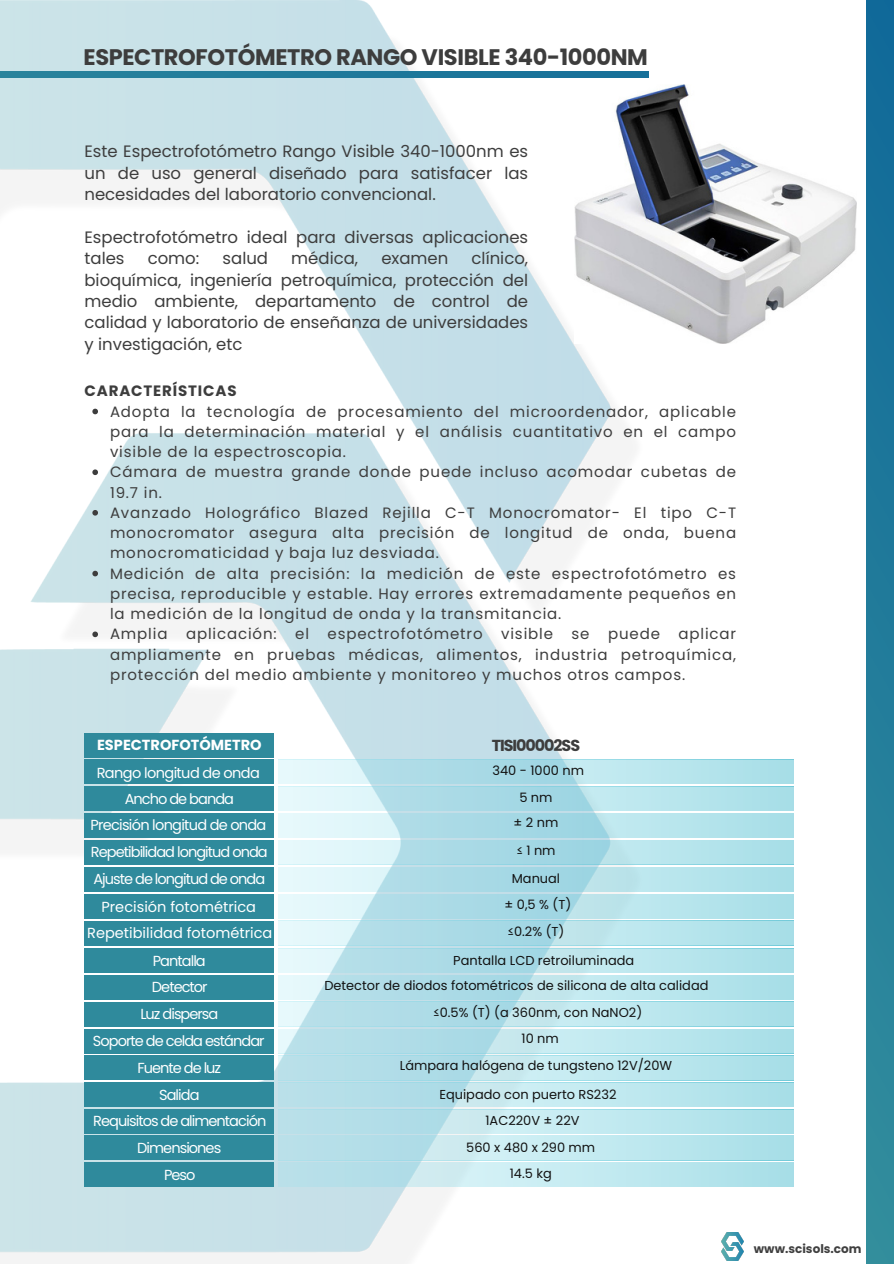
<style>
.page{position:relative;width:894px;height:1264px;background:#fff}
.page>*{position:absolute;margin:0;border:0;box-sizing:border-box;transform-origin:0 0}
.t1{font:700 22.5px "Poppins";letter-spacing:-.015em;color:#3d3d3d}
.t2{font:16.5px/21.3px "Poppins";color:#3d3d3d;text-align:justify}
.t3{font:700 15.9px "Poppins";letter-spacing:-.065em;color:#3d3d3d}
.t4{font:15px/20.2px "Poppins";letter-spacing:.055em;color:#3d3d3d;text-align:justify}
.t5{font:700 15px "Poppins";letter-spacing:.055em;color:#3d3d3d}
.t6{font:14.55px "Poppins";letter-spacing:-.065em;color:#fff}
.t7{font:14.55px "Poppins";color:#fff}
.t8{font:14.55px "Poppins";letter-spacing:-.04em;color:#fff}
.t9{font:700 14.55px "Poppins";color:#fff}
.t10{font:12.9px "Poppins";color:#121212}
.t11{font:700 12px "Poppins";color:#404040}
</style>
<div class="page">
<div style="left:865px;top:0;width:28px;height:1263px;background:linear-gradient(to bottom,#106999,#338e9c)"></div>
<img style="left:0;top:0;width:644px;height:1263px">
<div style="left:0;top:72px;width:648px;height:5px;background:#207a9a"></div>
<div style="left:84px;top:733px;width:190px;height:24px;background:#2f8a9c"></div>
<div style="left:84px;top:759px;width:190px;height:24px;background:#2f8a9c"></div>
<div style="left:84px;top:786px;width:190px;height:25px;background:#2f8a9c"></div>
<div style="left:84px;top:840px;width:190px;height:24px;background:#2f8a9c"></div>
<div style="left:84px;top:813px;width:190px;height:24px;background:#2f8a9c"></div>
<div style="left:84px;top:867px;width:190px;height:24px;background:#2f8a9c"></div>
<div style="left:84px;top:894px;width:190px;height:24px;background:#2f8a9c"></div>
<svg style="left:278px;top:759px;width:515px;height:24px;background:#b7e3eb"></svg>
<svg style="left:278px;top:786px;width:515px;height:25px;background:#b7e3eb"></svg>
<svg style="left:278px;top:840px;width:515px;height:24px;background:#b8e3ec"></svg>
<svg style="left:278px;top:813px;width:515px;height:24px;background:#b9e3ec"></svg>
<svg style="left:278px;top:867px;width:515px;height:24px;background:#b8e3eb"></svg>
<svg style="left:278px;top:894px;width:515px;height:24px;background:#b8e2eb"></svg>
<div style="left:84px;top:921px;width:190px;height:24px;background:#2f8a9c"></div>
<svg style="left:278px;top:921px;width:515px;height:24px;background:#b8e2eb"></svg>
<div style="left:84px;top:948px;width:190px;height:24px;background:#2f8a9c"></div>
<svg style="left:278px;top:948px;width:515px;height:24px;background:#b7e2eb"></svg>
<div style="left:84px;top:975px;width:190px;height:24px;background:#2f8a9c"></div>
<svg style="left:278px;top:975px;width:515px;height:24px;background:#b8e2eb"></svg>
<div style="left:84px;top:1001px;width:190px;height:25px;background:#2f8a9c"></div>
<div style="left:84px;top:1029px;width:190px;height:24px;background:#2f8a9c"></div>
<svg style="left:278px;top:1001px;width:515px;height:25px;background:#b7e2eb"></svg>
<svg style="left:278px;top:1029px;width:515px;height:24px;background:#b8e2eb"></svg>
<div style="left:84px;top:1055px;width:190px;height:24px;background:#2f8a9c"></div>
<svg style="left:278px;top:1055px;width:515px;height:24px;background:#b7e2eb"></svg>
<div style="left:84px;top:1082px;width:190px;height:24px;background:#2f8a9c"></div>
<svg style="left:278px;top:1082px;width:515px;height:24px;background:#b8e3eb"></svg>
<div style="left:84px;top:1109px;width:190px;height:24px;background:#2f8a9c"></div>
<svg style="left:278px;top:1109px;width:515px;height:24px;background:#b9e4ec"></svg>
<div style="left:84px;top:1135px;width:190px;height:25px;background:#2f8a9c"></div>
<svg style="left:278px;top:1135px;width:515px;height:25px;background:#bce5ec"></svg>
<div style="left:84px;top:1162px;width:190px;height:24px;background:#2f8a9c"></div>
<svg style="left:278px;top:1162px;width:515px;height:24px;background:#bde5ed"></svg>
<img style="left:574px;top:84px;width:282px;height:259px">
<svg style="left:92px;top:408px;width:6px;height:6px"></svg>
<svg style="left:92px;top:469px;width:6px;height:6px"></svg>
<svg style="left:92px;top:510px;width:6px;height:5px"></svg>
<svg style="left:92px;top:570px;width:6px;height:6px"></svg>
<svg style="left:92px;top:631px;width:6px;height:6px"></svg>
<img style="left:721px;top:1232px;width:22px;height:28px">
<h2 class="t1" style="left:83px;top:41px;width:565px">ESPECTROFOTÓMETRO RANGO VISIBLE 340-1000NM</h2>
<p class="t2" style="left:84px;top:141px;width:445px">Este Espectrofotómetro Rango Visible 340-1000nm es un de uso general diseñado para satisfacer las necesidades del laboratorio convencional.</p>
<p class="t2" style="left:84px;top:226px;width:445px">Espectrofotómetro ideal para diversas aplicaciones tales</p>
<p class="t2" style="left:84px;top:248px;width:445px;text-indent:387px">clínico, bioquímica, ingeniería petroquímica, protección del medio ambiente, departamento de control de calidad y laboratorio de enseñanza de universidades y investigación, etc</p>
<p class="t2" style="left:148px;top:248px;width:53px">como:</p>
<p class="t2" style="left:222px;top:248px;width:47px">salud</p>
<p class="t2" style="left:291px;top:248px;width:68px">médica,</p>
<p class="t2" style="left:381px;top:248px;width:69px">examen</p>
<p class="t5" style="left:84px;top:380px;width:154px">CARACTERÍSTICAS</p>
<h1 class="t4" style="left:110px;top:401px;width:627px">Adopta la tecnología de procesamiento del microordenador, aplicable para la determinación material y el análisis cuantitativo en el campo visible de la espectroscopia.</h1>
<p class="t4" style="left:110px;top:462px;width:627px">Cámara de muestra grande donde puede incluso acomodar cubetas de<br>19.7 in.</p>
<p class="t4" style="left:110px;top:502px;width:627px">Avanzado Holográfico Blazed Rejilla C-T Monocromator- El tipo C-T monocromator asegura alta precisión de longitud de onda, buena monocromaticidad y baja luz desviada.</p>
<h2 class="t4" style="left:110px;top:563px;width:627px">Medición de alta precisión: la medición de este espectrofotómetro es precisa, reproducible y estable. Hay errores extremadamente pequeños en la medición de la longitud de onda y la transmitancia.</h2>
<p class="t4" style="left:110px;top:624px;width:627px">Amplia aplicación: el espectrofotómetro visible se puede aplicar ampliamente en pruebas médicas, alimentos, industria petroquímica, protección del medio ambiente y monitoreo y muchos otros campos.</p>
<h5 class="t9" style="left:97px;top:734px;width:166px">ESPECTROFOTÓMETRO</h5>
<p class="t8" style="left:97px;top:762px;width:165px">Rango longitud de onda</p>
<h5 class="t6" style="left:125px;top:788px;width:111px">Ancho de banda</h5>
<h5 class="t6" style="left:90px;top:815px;width:177px">Precisión longitud de onda</h5>
<h5 class="t3" style="left:491px;top:734px;width:90px">TISI00002SS</h5>
<h5 class="t10" style="left:492px;top:762px;width:93px">340 - 1000 nm</h5>
<h5 class="t10" style="left:519px;top:788px;width:35px">5 nm</h5>
<h5 class="t10" style="left:513px;top:813px;width:46px">±2nm</h5>
<p class="t6" style="left:91px;top:842px;width:178px">Repetibilidad longitud onda</p>
<h5 class="t10" style="left:516px;top:841px;width:41px">≤1nm</h5>
<h5 class="t6" style="left:93px;top:869px;width:173px">Ajuste de longitud de onda</h5>
<h5 class="t10" style="left:511px;top:869px;width:50px">Manual</h5>
<h5 class="t7" style="left:101px;top:896px;width:156px">Precisión fotométrica</h5>
<h5 class="t10" style="left:504px;top:895px;width:68px">± 0,5 % (T)</h5>
<h5 class="t7" style="left:87px;top:923px;width:187px">Repetibilidad fotométrica</h5>
<h5 class="t10" style="left:507px;top:922px;width:58px">≤0.2% (T)</h5>
<p class="t6" style="left:153px;top:950px;width:54px">Pantalla</p>
<p class="t10" style="left:453px;top:951px;width:182px">Pantalla LCD retroiluminada</p>
<p class="t10" style="left:324px;top:976px;width:385px">Detector de diodos fotométricos de silicona de alta calidad</p>
<h3 class="t6" style="left:152px;top:976px;width:57px">Detector</h3>
<p class="t10" style="left:433px;top:1003px;width:210px">≤0.5% (T) (a 360nm, con NaNO2)</p>
<p class="t10" style="left:399px;top:1056px;width:274px">Lámpara halógena de tungsteno 12V/20W</p>
<p class="t6" style="left:140px;top:1003px;width:80px">Luz dispersa</p>
<h6 class="t6" style="left:137px;top:1057px;width:85px">Fuente de luz</h6>
<h6 class="t6" style="left:159px;top:1084px;width:42px">Salida</h6>
<p class="t10" style="left:521px;top:1029px;width:39px">10 nm</p>
<p class="t6" style="left:93px;top:1030px;width:173px">Soporte de celda estándar</p>
<p class="t10" style="left:439px;top:1085px;width:178px">Equipado con puerto RS232</p>
<p class="t10" style="left:485px;top:1111px;width:95px">1AC220V ± 22V</p>
<h3 class="t6" style="left:93px;top:1110px;width:174px">Requisitos de alimentación</h3>
<h4 class="t6" style="left:164px;top:1164px;width:33px">Peso</h4>
<p class="t6" style="left:137px;top:1137px;width:85px">Dimensiones</p>
<p class="t10" style="left:466px;top:1138px;width:130px">560 x 480 x 290 mm</p>
<p class="t10" style="left:509px;top:1164px;width:43px">14.5 kg</p>
<p class="t11" style="left:753px;top:1240px;width:109px">www.scisols.com</p>
</div>
